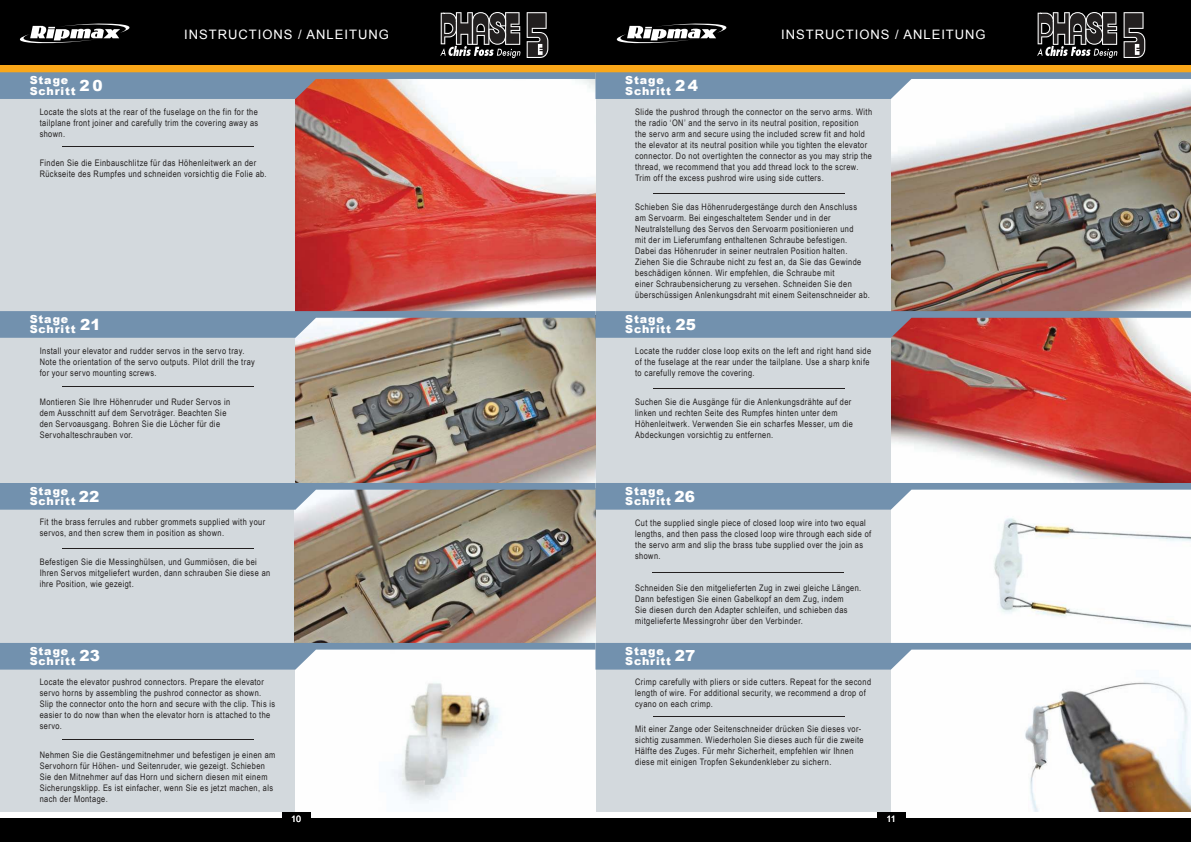
<style>
.page{position:relative;width:1191px;height:842px;background:#fff}
.page>*{position:absolute;margin:0;border:0;box-sizing:border-box;transform-origin:0 0}
.t1{font:13px "Arial";letter-spacing:.075em;color:#fff}
.t2{font:900 11.1px/10.2px "Arial";letter-spacing:.075em;color:#fff}
.t3{font:9px/11px "Arial Narrow";letter-spacing:.045em;color:#221f1f}
.t4{font:9px "Arial";color:#fff}
</style>
<div class="page">
<div style="left:0;top:0;width:1191px;height:66px;background:#000"></div>
<div style="left:0;top:818px;width:1191px;height:24px;background:#000"></div>
<div style="left:282px;top:812px;width:28px;height:14px;background:#000"></div>
<div style="left:877px;top:812px;width:28px;height:14px;background:#000"></div>
<div style="left:0;top:72px;width:1191px;height:740px;background:#d3d9dd"></div>
<img style="left:891px;top:670px;width:300px;height:142px">
<img style="left:891px;top:99px;width:300px;height:544px">
<img style="left:296px;top:670px;width:299px;height:142px">
<img style="left:294px;top:510px;width:301px;height:133px">
<img style="left:296px;top:338px;width:299px;height:145px">
<img style="left:296px;top:99px;width:299px;height:212px">
<div style="left:0;top:65px;width:595px;height:7px;background:#faa719"></div>
<div style="left:595px;top:65px;width:596px;height:7px;background:#faa719"></div>
<svg style="left:0;top:72px;width:1191px;height:27px;background:#a3afbc"></svg>
<svg style="left:0;top:643px;width:1191px;height:27px;background:#a6b9cb"></svg>
<svg style="left:0;top:483px;width:1191px;height:27px;background:#95a7b6"></svg>
<svg style="left:0;top:311px;width:1191px;height:27px;background:#918c9b"></svg>
<svg style="left:19px;top:23px;width:111px;height:21px"></svg>
<svg style="left:616px;top:23px;width:111px;height:21px"></svg>
<svg style="left:440px;top:12px;width:80px;height:46px"></svg>
<svg style="left:526px;top:12px;width:22px;height:46px"></svg>
<svg style="left:1037px;top:12px;width:80px;height:46px"></svg>
<svg style="left:1123px;top:12px;width:22px;height:46px"></svg>
<hr style="left:62px;top:146px;width:192px;height:1px;background:#221f1f">
<hr style="left:62px;top:386px;width:192px;height:1px;background:#221f1f">
<hr style="left:62px;top:548px;width:192px;height:1px;background:#221f1f">
<hr style="left:62px;top:740px;width:192px;height:1px;background:#221f1f">
<hr style="left:653px;top:193px;width:192px;height:1px;background:#221f1f">
<hr style="left:653px;top:388px;width:192px;height:1px;background:#221f1f">
<hr style="left:652px;top:572px;width:191px;height:1px;background:#221f1f">
<hr style="left:653px;top:716px;width:192px;height:1px;background:#221f1f">
<p class="t2" style="left:30px;top:76px;width:74px">Stage<br>Schritt <sup>20</sup></p>
<h1 class="t1" style="left:184px;top:30px;width:206px">INSTRUCTIONS / ANLEITUNG</h1>
<h1 class="t1" style="left:781px;top:30px;width:206px">INSTRUCTIONS / ANLEITUNG</h1>
<p class="t2" style="left:625px;top:76px;width:74px">Stage<br>Schritt <sup>24</sup></p>
<p class="t3" style="left:40px;top:107px;width:220px;text-align:justify">Locate the slots at the rear of the fuselage on the fin for the tailplane front joiner and carefully trim the covering away as shown.</p>
<p class="t3" style="left:40px;top:158px;width:228px">Finden Sie die Einbauschlitze für das Höhenleitwerk an der<br>Rückseite des Rumpfes und schneiden vorsichtig die Folie ab.</p>
<p class="t2" style="left:30px;top:315px;width:72px">Stage<br>Schritt <sup>21</sup></p>
<p class="t3" style="left:40px;top:346px;width:217px">Install your elevator and rudder servos in the servo tray.<br>Note the orientation of the servo outputs. Pilot drill the tray for your servo mounting screws.</p>
<p class="t3" style="left:40px;top:397px;width:192px">Montieren Sie Ihre Höhenruder und Ruder Servos in dem Ausschnitt auf dem Servoträger. Beachten Sie den Servoausgang. Bohren Sie die Löcher für die Servohalteschrauben vor.</p>
<p class="t3" style="left:635px;top:107px;width:238px">Slide the pushrod through the connector on the servo arms. With the radio ‘ON’ and the servo in its neutral position, reposition<br>the servo arm and secure using the included screw fit and hold the elevator at its neutral position while you tighten the elevator connector. Do not overtighten the connector as you may strip the thread, we recommend that you add thread lock to the screw.<br>Trim off the excess pushrod wire using side cutters.</p>
<p class="t3" style="left:635px;top:202px;width:236px">Schieben Sie das Höhenrudergestänge durch den Anschluss am Servoarm. Bei eingeschaltetem Sender und in der Neutralstellung des Servos den Servoarm positionieren und<br>mit der im Lieferumfang enthaltenen Schraube befestigen.<br>Dabei das Höhenruder in seiner neutralen Position halten.<br>Ziehen Sie die Schraube nicht zu fest an, da Sie das Gewinde beschädigen können. Wir empfehlen, die Schraube mit<br>einer Schraubensicherung zu versehen. Schneiden Sie den überschüssigen Anlenkungsdraht mit einem Seitenschneider ab.</p>
<p class="t2" style="left:625px;top:315px;width:72px">Stage<br>Schritt <sup>25</sup></p>
<p class="t3" style="left:635px;top:346px;width:237px">Locate the rudder close loop exits on the left and right hand side of the fuselage at the rear under the tailplane. Use a sharp knife to carefully remove the covering.</p>
<p class="t3" style="left:635px;top:397px;width:219px">Suchen Sie die Ausgänge für die Anlenkungsdrähte auf der linken und rechten Seite des Rumpfes hinten unter dem Höhenleitwerk. Verwenden Sie ein scharfes Messer, um die Abdeckungen vorsichtig zu entfernen.</p>
<p class="t2" style="left:30px;top:487px;width:71px">Stage<br>Schritt <sup>22</sup></p>
<p class="t3" style="left:40px;top:518px;width:227px">Fit the brass ferrules and rubber grommets supplied with your servos, and then screw them in position as shown.</p>
<p class="t3" style="left:40px;top:558px;width:232px">Befestigen Sie die Messinghülsen, und Gummiösen, die bei<br>Ihren Servos mitgeliefert wurden, dann schrauben Sie diese an ihre Position, wie gezeigt.</p>
<p class="t2" style="left:30px;top:647px;width:72px">Stage<br>Schritt <sup>23</sup></p>
<p class="t3" style="left:40px;top:677px;width:237px">Locate the elevator pushrod connectors. Prepare the elevator servo horns by assembling the pushrod connector as shown.<br>Slip the connector onto the horn and secure with the clip. This is easier to do now than when the elevator horn is attached to the servo.</p>
<p class="t3" style="left:40px;top:750px;width:237px">Nehmen Sie die Gestängemitnehmer und befestigen je einen am Servohorn für Höhen- und Seitenruder, wie gezeigt. Schieben Sie den Mitnehmer auf das Horn und sichern diesen mit einem Sicherungsklipp. Es ist einfacher, wenn Sie es jetzt machen, als nach der Montage.</p>
<p class="t2" style="left:625px;top:487px;width:71px">Stage<br>Schritt <sup>26</sup></p>
<p class="t3" style="left:635px;top:518px;width:237px">Cut the supplied single piece of closed loop wire into two equal lengths, and then pass the closed loop wire through each side of the servo arm and slip the brass tube supplied over the join as shown.</p>
<p class="t3" style="left:635px;top:583px;width:227px">Schneiden Sie den mitgelieferten Zug in zwei gleiche Längen.<br>Dann befestigen Sie einen Gabelkopf an dem Zug, indem<br>Sie diesen durch den Adapter schleifen, und schieben das mitgelieferte Messingrohr über den Verbinder.</p>
<p class="t2" style="left:625px;top:647px;width:72px">Stage<br>Schritt <sup>27</sup></p>
<p class="t3" style="left:635px;top:677px;width:237px">Crimp carefully with pliers or side cutters. Repeat for the second length of wire. For additional security, we recommend a drop of cyano on each crimp.</p>
<p class="t3" style="left:635px;top:724px;width:230px">Mit einer Zange oder Seitenschneider drücken Sie dieses vor&shy;sichtig zusammen. Wiederholen Sie dieses auch für die zweite Hälfte des Zuges. Für mehr Sicherheit, empfehlen wir Ihnen diese mit einigen Tropfen Sekundenkleber zu sichern.</p>
<p class="t4" style="left:291px;top:816px;width:12px">10</p>
<p class="t4" style="left:886px;top:816px;width:11px">11</p>
</div>
